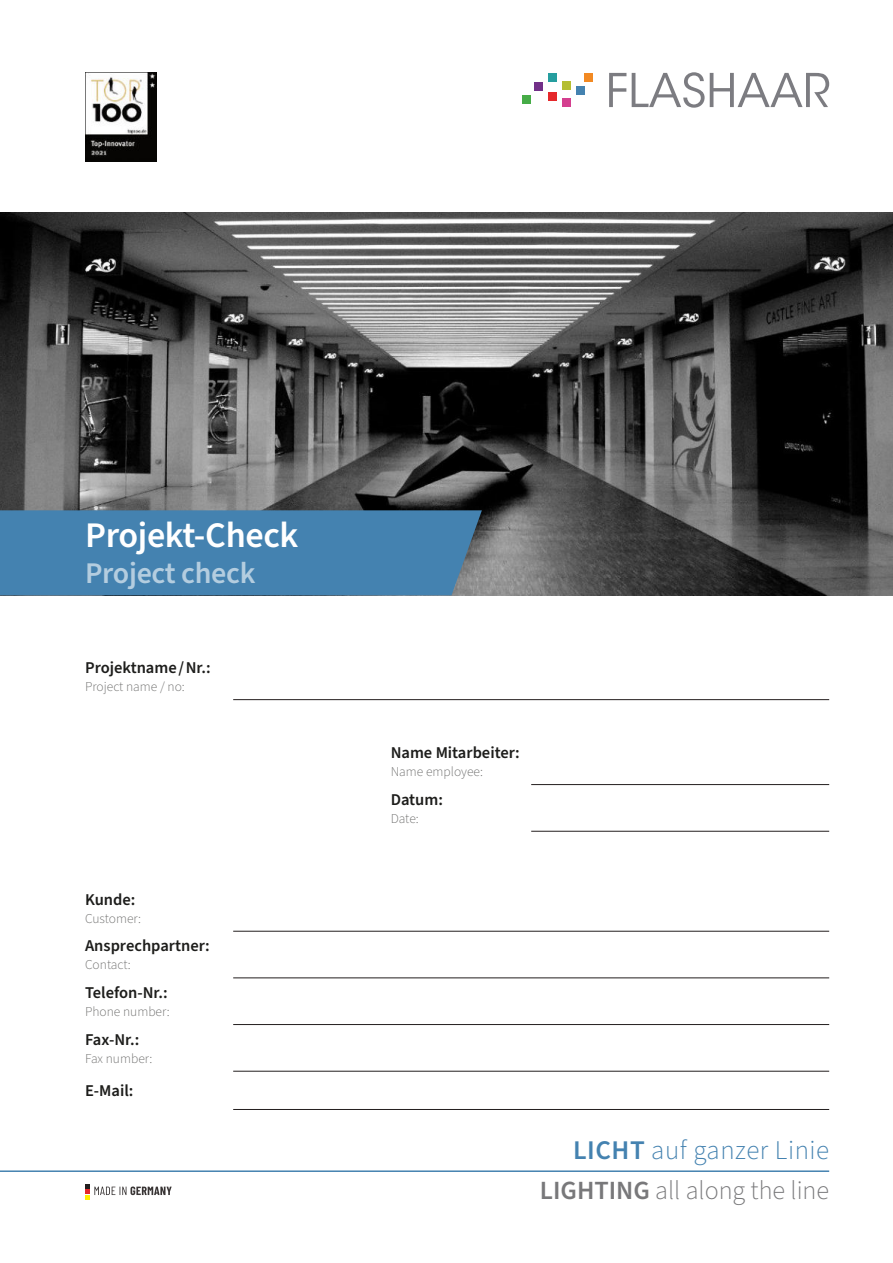
<style>
.page{position:relative;width:893px;height:1263px;background:#fff}
.page>*{position:absolute;margin:0;border:0;box-sizing:border-box;transform-origin:0 0}
.t1{font:600 36px "Source Sans Pro";letter-spacing:-.01em;color:#fff}
.t2{font:600 30px "Source Sans Pro";letter-spacing:-.01em;color:rgb(255 255 255/.6)}
.t3{font:300 27px "Source Sans Pro";letter-spacing:.02em;color:#4482b0}
.t4{font:300 26.25px "Source Sans Pro";color:#78787a}
.t5{font:600 16.5px "Source Sans Pro";color:#1d1d1b}
.t6{font:300 13.5px "Source Sans Pro";color:#6f6f6e}
.s1{font-weight:600}
</style>
<div class="page">
<svg style="left:609px;top:73px;width:17px;height:34px"></svg>
<svg style="left:632px;top:72px;width:197px;height:36px"></svg>
<div style="left:576px;top:86px;width:9px;height:9px;background:#4482b0"></div>
<div style="left:584px;top:73px;width:9px;height:9px;background:#f28922"></div>
<div style="left:549px;top:73px;width:8px;height:9px;background:#259e9f"></div>
<div style="left:562px;top:98px;width:9px;height:9px;background:#d43f8f"></div>
<div style="left:562px;top:81px;width:9px;height:9px;background:#b5be33"></div>
<div style="left:522px;top:95px;width:9px;height:8px;background:#46ac47"></div>
<div style="left:534px;top:82px;width:9px;height:9px;background:#723088"></div>
<div style="left:548px;top:92px;width:9px;height:9px;background:#e5282b"></div>
<img style="left:85px;top:72px;width:71px;height:90px">
<svg style="left:85px;top:1184px;width:87px;height:15px"></svg>
<hr style="left:0;top:1170px;width:829px;height:2px;background:#4482b0">
<img style="left:0;top:212px;width:893px;height:383px">
<div style="left:0;top:510px;width:482px;height:85px;background:#4482b0"></div>
<hr style="left:233px;top:699px;width:596px;height:1px;background:#231e1e">
<hr style="left:531px;top:784px;width:298px;height:1px;background:#231e1e">
<hr style="left:531px;top:831px;width:298px;height:1px;background:#231e1e">
<hr style="left:233px;top:931px;width:596px;height:1px;background:#231e1e">
<hr style="left:233px;top:977px;width:596px;height:1px;background:#231e1e">
<hr style="left:233px;top:1024px;width:596px;height:1px;background:#231e1e">
<hr style="left:233px;top:1071px;width:596px;height:1px;background:#231e1e">
<hr style="left:233px;top:1109px;width:596px;height:1px;background:#231e1e">
<h1 class="t1" style="left:85px;top:521px;width:215px">Projekt-Check</h1>
<h2 class="t2" style="left:85px;top:561px;width:172px">Project check</h2>
<p class="t5" style="left:85px;top:661px;width:127px">Projektname / Nr.:</p>
<p class="t6" style="left:85px;top:680px;width:101px">Project name / no:</p>
<p class="t5" style="left:85px;top:893px;width:52px">Kunde:</p>
<p class="t6" style="left:85px;top:912px;width:58px">Customer:</p>
<p class="t5" style="left:85px;top:939px;width:126px">Ansprechpartner:</p>
<p class="t6" style="left:85px;top:958px;width:47px">Contact:</p>
<p class="t5" style="left:85px;top:986px;width:84px">Telefon-Nr.:</p>
<p class="t6" style="left:85px;top:1005px;width:86px">Phone number:</p>
<p class="t5" style="left:85px;top:1033px;width:56px">Fax-Nr.:</p>
<p class="t6" style="left:85px;top:1052px;width:69px">Fax number:</p>
<p class="t5" style="left:85px;top:1084px;width:50px">E-Mail:</p>
<p class="t5" style="left:391px;top:746px;width:131px">Name Mitarbeiter:</p>
<p class="t6" style="left:391px;top:765px;width:94px">Name employee:</p>
<p class="t5" style="left:391px;top:793px;width:54px">Datum:</p>
<p class="t6" style="left:391px;top:812px;width:30px">Date:</p>
<h3 class="t3" style="left:573px;top:1137px;width:258px"><span class="s1">LICHT</span> auf ganzer Linie</h3>
<h3 class="t4" style="left:540px;top:1178px;width:291px"><span class="s1">LIGHTING</span> all along the line</h3>
</div>
